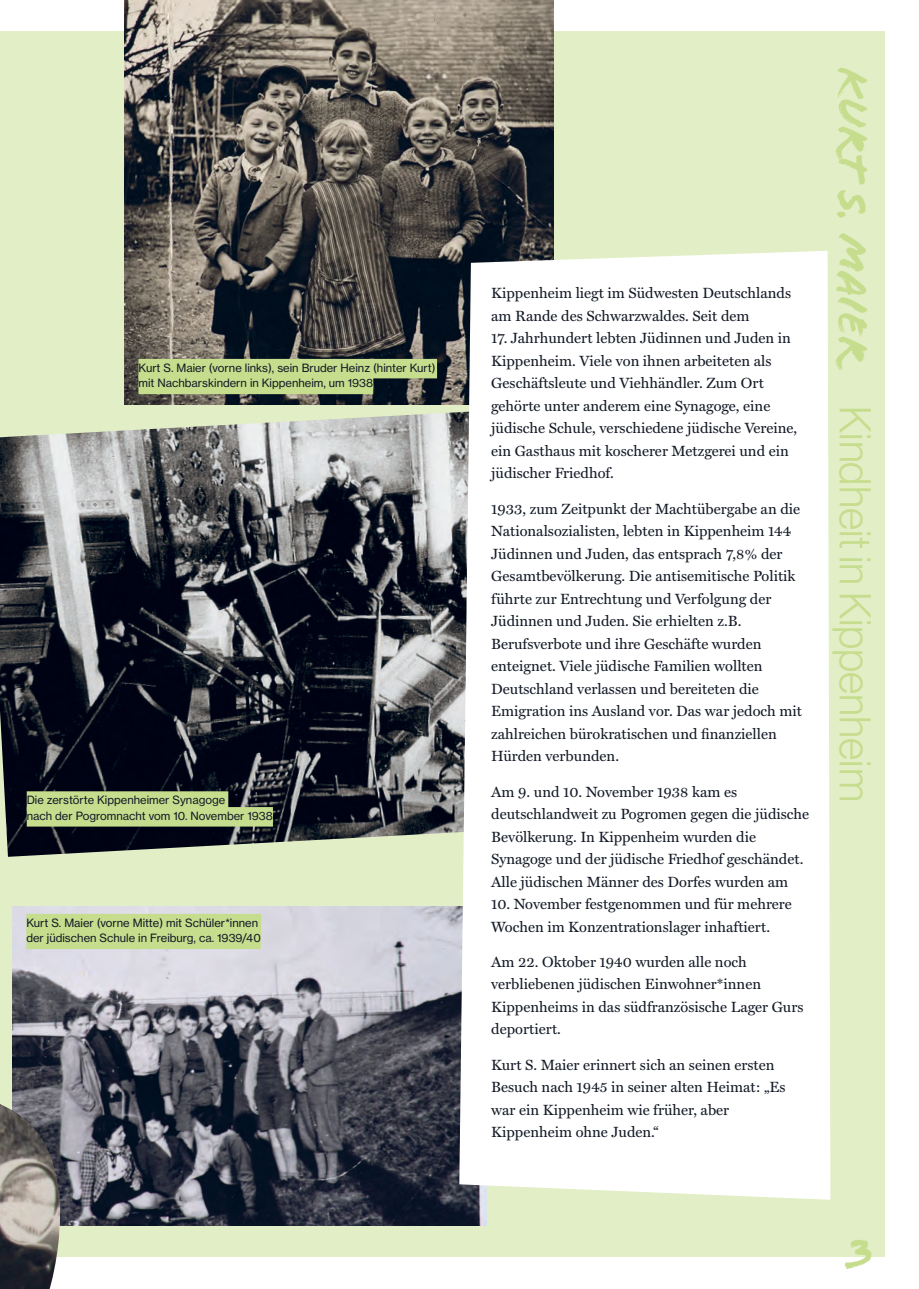
<style>
.page{position:relative;width:919px;height:1289px;background:#fff}
.page>*{position:absolute;margin:0;border:0;box-sizing:border-box;transform-origin:0 0}
.t1{font:43.5px "N Haas Grotesk DS Pro 45 Lt";color:#c5dd8d}
.t2{font:43.5px "Flood Std";color:#c5dd8d}
.t3{font:14.85px/22.5px "Miller Text";color:#131a26}
.t4{font:11.25px/15.8px "N Haas Grotesk TX Pro 55 Rg";color:#131a26}
.s1{font-family:"Flood Std"}
</style>
<div class="page">
<div style="left:0;top:32px;width:884px;height:1224px;background:#e2eec6"></div>
<img style="left:0;top:404px;width:459px;height:452px">
<img style="left:13px;top:906px;width:473px;height:319px">
<img style="left:125px;top:0;width:428px;height:404px">
<div style="left:26px;top:913px;width:235px;height:20px;background:#c5dd8d"></div>
<div style="left:26px;top:929px;width:235px;height:20px;background:#c5dd8d"></div>
<div style="left:459px;top:251px;width:371px;height:948px;background:#fff"></div>
<div style="left:138px;top:359px;width:299px;height:19px;background:#c5dd8d"></div>
<div style="left:138px;top:374px;width:235px;height:20px;background:#c5dd8d"></div>
<div style="left:27px;top:791px;width:201px;height:19px;background:#c5dd8d"></div>
<div style="left:27px;top:807px;width:246px;height:19px;background:#c5dd8d"></div>
<img style="left:0;top:1103px;width:62px;height:185px">
<p class="t4" style="left:138px;top:359px;width:298px">Kurt S. Maier (vorne links), sein Bruder Heinz (hinter Kurt) mit Nachbarskindern in Kippenheim, um 1938</p>
<p class="t4" style="left:27px;top:792px;width:248px">Die zerstörte Kippenheimer Synagoge<br>nach der Pogromnacht vom 10. November 1938</p>
<p class="t4" style="left:26px;top:914px;width:236px">Kurt S. Maier (vorne Mitte) mit Schüler*innen der jüdischen Schule in Freiburg, ca. 1939/40</p>
<p class="t3" style="left:491px;top:281px;width:301px">Kippenheim liegt im Südwesten Deutschlands am Rande des Schwarzwaldes. Seit dem</p>
<p class="t3" style="left:491px;top:326px;width:307px">17. Jahrhundert lebten Jüdinnen und Juden in Kippenheim. Viele von ihnen arbeiteten als Geschäftsleute und Viehhändler. Zum Ort gehörte unter anderem eine Synagoge, eine jüdische Schule, verschiedene jüdische Vereine, ein Gasthaus mit koscherer Metzgerei und ein jüdischer Friedhof.</p>
<p class="t3" style="left:491px;top:496px;width:312px">1933, zum Zeitpunkt der Machtübergabe an die Nationalsozialisten, lebten in Kippenheim 144<br>Jüdinnen und Juden, das entsprach 7,8% der Gesamtbevölkerung. Die antisemitische Politik führte zur Entrechtung und Verfolgung der Jüdinnen und Juden. Sie erhielten z.B.<br>Berufsverbote und ihre Geschäfte wurden enteignet. Viele jüdische Familien wollten Deutschland verlassen und bereiteten die Emigration ins Ausland vor. Das war jedoch mit zahlreichen bürokratischen und finanziellen Hürden verbunden.</p>
<p class="t3" style="left:491px;top:779px;width:319px">Am 9. und 10. November 1938 kam es deutschlandweit zu Pogromen gegen die jüdische Bevölkerung. In Kippenheim wurden die Synagoge und der jüdische Friedhof geschändet.<br>Alle jüdischen Männer des Dorfes wurden am</p>
<p class="t3" style="left:491px;top:891px;width:302px">10. November festgenommen und für mehrere<br>Wochen im Konzentrationslager inhaftiert.</p>
<p class="t3" style="left:491px;top:949px;width:314px">Am 22. Oktober 1940 wurden alle noch verbliebenen jüdischen Einwohner*innen Kippenheims in das südfranzösische Lager Gurs deportiert.</p>
<p class="t3" style="left:491px;top:1052px;width:296px">Kurt S. Maier erinnert sich an seinen ersten Besuch nach 1945 in seiner alten Heimat: „Es war ein Kippenheim wie früher, aber Kippenheim ohne Juden.“</p>
<h1 class="t1" style="left:879px;top:67px;width:736px;rotate:90deg"><span class="s1">KURT S. MAIER</span> Kindheit in Kippenheim</h1>
<h1 class="t2" style="left:847px;top:1226px;width:28px">3</h1>
</div>
